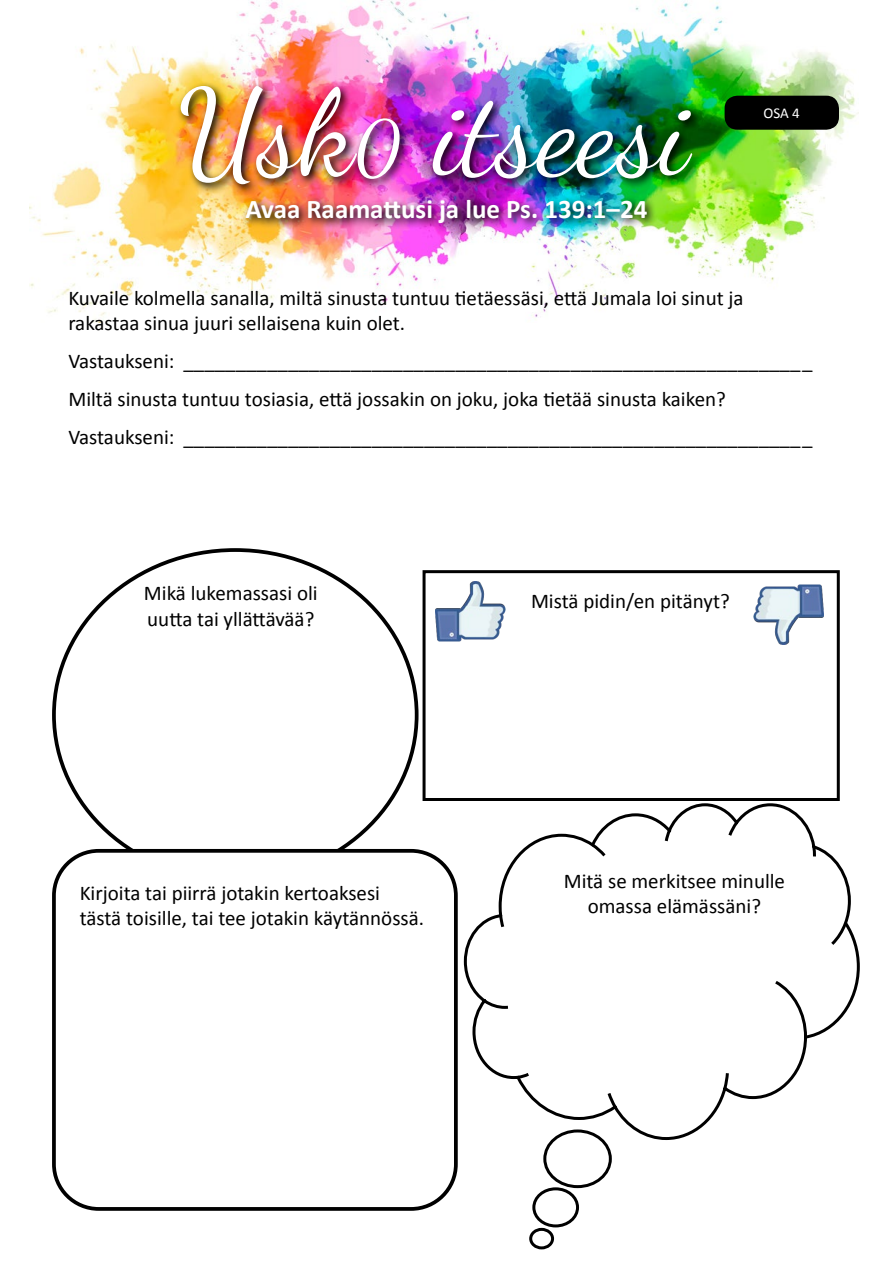
<style>
.page{position:relative;width:893px;height:1263px;background:#fff}
.page>*{position:absolute;margin:0;border:0;box-sizing:border-box;transform-origin:0 0}
.t1{font:120px "Dancing Script OT";color:#fff}
.t2{font:700 27px "Calibri";color:#fff}
.Paragraph_Style_1{font:21px/25.2px "Calibri";color:#000}
.t3{font:15px "Calibri";color:#fff}
.s1{font-size:75px}
</style>
<div class="page">
<svg style="left:463px;top:803px;width:397px;height:338px"></svg>
<svg style="left:481px;top:997px;width:30px;height:13px"></svg>
<svg style="left:515px;top:1070px;width:17px;height:10px"></svg>
<svg style="left:605px;top:1090px;width:14px;height:21px"></svg>
<svg style="left:721px;top:1070px;width:10px;height:21px"></svg>
<svg style="left:772px;top:978px;width:36px;height:62px"></svg>
<svg style="left:828px;top:919px;width:21px;height:29px"></svg>
<svg style="left:810px;top:843px;width:7px;height:16px"></svg>
<svg style="left:726px;top:818px;width:15px;height:21px"></svg>
<svg style="left:663px;top:826px;width:10px;height:18px"></svg>
<svg style="left:588px;top:841px;width:21px;height:19px"></svg>
<svg style="left:497px;top:912px;width:9px;height:18px"></svg>
<div style="left:545px;top:1131px;width:65px;height:55px;background:#fff;border-radius:50%"></div>
<div style="left:543px;top:1129px;width:69px;height:59px;border:3px solid #000;border-radius:50%"></div>
<div style="left:532px;top:1187px;width:47px;height:40px;border:3px solid #000;border-radius:50%"></div>
<div style="left:529px;top:1228px;width:25px;height:21px;border:3px solid #000;border-radius:50%"></div>
<div style="left:423px;top:570px;width:417px;height:231px;border:3px solid #000"></div>
<div style="left:52px;top:849px;width:406px;height:362px;border:4px solid #000;border-radius:45px"></div>
<img style="left:436px;top:582px;width:69px;height:59px">
<img style="left:753px;top:584px;width:70px;height:60px">
<img style="left:30px;top:0;width:828px;height:322px">
<img style="left:176px;top:81px;width:526px;height:114px">
<img style="left:242px;top:195px;width:415px;height:39px">
<div style="left:725px;top:96px;width:114px;height:34px;background:#000;border-radius:13px"></div>
<p class="t1" style="left:181px;top:62px;width:512px">Usk<span class="s1">0</span> itseesi</p>
<p class="t2" style="left:246px;top:193px;width:403px">Avaa Raamattusi ja lue Ps. 139:1–24</p>
<p class="t3" style="left:763px;top:104px;width:38px">OSA 4</p>
<p class="Paragraph_Style_1" style="left:68px;top:284px;width:677px">Kuvaile kolmella sanalla, miltä sinusta tuntuu tietäessäsi, että Jumala loi sinut ja rakastaa sinua juuri sellaisena kuin olet.</p>
<p class="Paragraph_Style_1" style="left:68px;top:347px;width:746px">Vastaukseni: ____________________________________________________________</p>
<p class="Paragraph_Style_1" style="left:68px;top:385px;width:659px">Miltä sinusta tuntuu tosiasia, että jossakin on joku, joka tietää sinusta kaiken?</p>
<p class="Paragraph_Style_1" style="left:68px;top:423px;width:746px">Vastaukseni: ____________________________________________________________</p>
<p class="Paragraph_Style_1" style="left:144px;top:580px;width:175px">Mikä lukemassasi oli uutta tai yllättävää?</p>
<p class="Paragraph_Style_1" style="left:531px;top:588px;width:200px">Mistä pidin/en pitänyt?</p>
<p class="Paragraph_Style_1" style="left:80px;top:880px;width:346px">Kirjoita tai piirrä jotakin kertoaksesi tästä toisille, tai tee jotakin käytännössä.</p>
<p class="Paragraph_Style_1" style="left:564px;top:867px;width:223px;text-align:center">Mitä se merkitsee minulle omassa elämässäni?</p>
</div>
